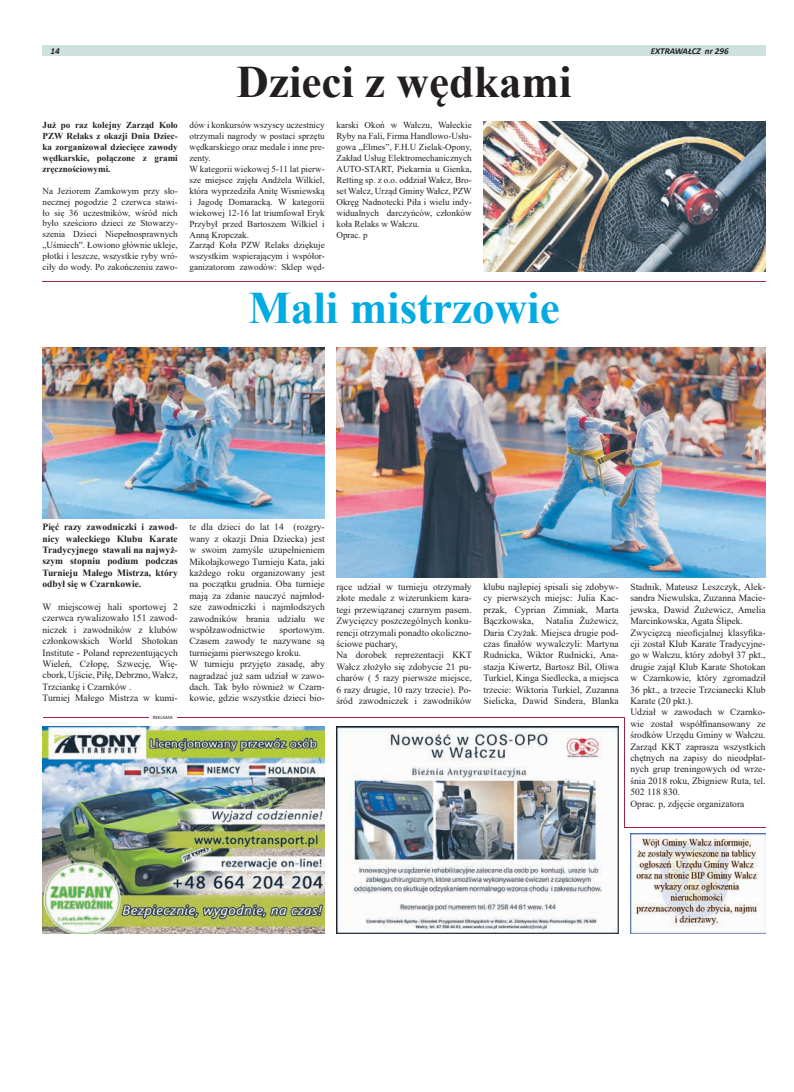
<style>
.page{position:relative;width:794px;height:1092px;background:#fff}
.page>*{position:absolute;margin:0;border:0;box-sizing:border-box;transform-origin:0 0}
.t1{font:700 45px "Times New Roman";color:#00aae3}
.t2{font:700 45px "Times New Roman";color:#231f20}
.t3{font:9.5px/11.4px "Times New Roman";color:#231f20}
.t4{font:700 9.5px/11.4px "Times New Roman";color:#231f20;text-align:justify}
.t5{font:9.1px/10.9px "Times New Roman";color:#231f20}
.t6{font:700 9.1px/10.9px "Times New Roman";color:#231f20;text-align:justify}
.t7{font:italic 700 9px "Calibri";color:#231f20}
.t8{font:5px "Calibri";color:#231f20}
</style>
<div class="page">
<div style="left:43px;top:45px;width:722px;height:11px;background:#cfe1df"></div>
<img style="left:43px;top:726px;width:282px;height:207px">
<img style="left:630px;top:833px;width:135px;height:100px">
<img style="left:336px;top:726px;width:282px;height:207px">
<hr style="left:43px;top:717px;width:581px;height:1px;background:#a02540">
<hr style="left:624px;top:717px;width:1px;height:110px;background:#a02540">
<hr style="left:624px;top:827px;width:141px;height:1px;background:#a02540">
<hr style="left:149px;top:715px;width:27px;height:4px;background:#fff">
<img style="left:43px;top:347px;width:282px;height:171px">
<img style="left:336px;top:347px;width:429px;height:230px">
<hr style="left:43px;top:281px;width:722px;height:1px;background:#a02540">
<img style="left:483px;top:122px;width:282px;height:149px">
<p class="t7" style="left:50px;top:44px;width:11px">14</p>
<p class="t7" style="left:651px;top:44px;width:79px">EXTRAWAŁCZ nr 296</p>
<p class="t6" style="left:43px;top:119px;width:137px">Już po raz kolejny Zarząd Koło PZW Relaks z okazji Dnia Dziec&shy;ka zorganizował dziecięce zawody wędkarskie, połączone z grami zręcznościowymi.</p>
<p class="t5" style="left:43px;top:185px;width:137px;text-align:justify">Na Jeziorem Zamkowym przy sło&shy;necznej pogodzie 2 czerwca stawi&shy;ło się 36 uczestników, wśród nich było sześcioro dzieci ze Stowarzy&shy;szenia Dzieci Niepełnosprawnych „Uśmiech”. Łowiono głównie ukleje, płotki i leszcze, wszystkie ryby wró&shy;ciły do wody. Po zakończeniu zawo-</p>
<h1 class="t2" style="left:236px;top:50px;width:336px">Dzieci z wędkami</h1>
<p class="t5" style="left:189px;top:119px;width:137px">dów i konkursów wszyscy uczestnicy otrzymali nagrody w postaci sprzętu wędkarskiego oraz medale i inne pre&shy;zenty.<br>W kategorii wiekowej 5-11 lat pierw&shy;sze miejsce zajęła Andżela Wilkiel, która wyprzedziła Anitę Wisniewską i Jagodę Domaracką. W kategorii wiekowej 12-16 lat triumfował Eryk<br>Przybył przed Bartoszem Wilkiel i<br>Anną Kropczak.<br>Zarząd Koła PZW Relaks dziękuje wszystkim wspierającym i współor&shy;ganizatorom zawodów: Sklep węd-</p>
<p class="t5" style="left:336px;top:119px;width:137px">karski Okoń w Wałczu, Wałeckie<br>Ryby na Fali, Firma Handlowo-Usłu&shy;gowa „Elmes”, F.H.U Zielak-Opony,<br>Zakład Usług Elektromechanicznych<br>AUTO-START, Piekarnia u Gienka,<br>Retting sp. z o.o. oddział Wałcz, Bro&shy;set Wałcz, Urząd Gminy Wałcz, PZW<br>Okręg Nadnotecki Piła i wielu indy&shy;widualnych darczyńców, członków koła Relaks w Wałczu.<br>Oprac. p</p>
<h1 class="t1" style="left:248px;top:275px;width:313px">Mali mistrzowie</h1>
<p class="t4" style="left:43px;top:521px;width:137px">Pięć razy zawodniczki i zawod&shy;nicy wałeckiego Klubu Karate Tradycyjnego stawali na najwyż&shy;szym stopniu podium podczas Turnieju Małego Mistrza, który odbył się w Czarnkowie.</p>
<p class="t3" style="left:43px;top:600px;width:137px">W miejscowej hali sportowej 2 czerwca rywalizowało 151 zawod&shy;niczek i zawodników z klubów członkowskich World Shotokan<br>Institute - Poland reprezentujących<br>Wieleń, Człopę, Szwecję, Wię&shy;cbork, Ujście, Piłę, Debrzno, Wałcz,<br>Trzciankę i Czarnków .<br>Turniej Małego Mistrza w kumi-</p>
<p class="t8" style="left:153px;top:713px;width:21px">REKLAMA</p>
<p class="t3" style="left:189px;top:521px;width:137px;text-align:justify">te dla dzieci do lat 14 (rozgry&shy;wany z okazji Dnia Dziecka) jest w swoim zamyśle uzupełnieniem Mikołajkowego Turnieju Kata, jaki każdego roku organizowany jest na początku grudnia. Oba turnieje mają za zdanie nauczyć najmłod&shy;sze zawodniczki i najmłodszych zawodników brania udziału we współzawodnictwie</p>
<p class="t3" style="left:189px;top:623px;width:137px;text-indent:90px">sportowym.<br>Czasem zawody te nazywane są turniejami pierwszego kroku.<br>W turnieju przyjęto zasadę, aby nagradzać już sam udział w zawo&shy;dach. Tak było również w Czarn&shy;kowie, gdzie wszystkie dzieci bio-</p>
<p class="t3" style="left:336px;top:580px;width:137px">rące udział w turnieju otrzymały złote medale z wizerunkiem kara&shy;tegi przewiązanej czarnym pasem.<br>Zwycięzcy poszczególnych konku&shy;rencji otrzymali ponadto okoliczno&shy;ściowe puchary,<br>Na dorobek reprezentacji KKT<br>Wałcz złożyło się zdobycie 21 pu&shy;charów ( 5 razy pierwsze miejsce,<br>6 razy drugie, 10 razy trzecie). Po&shy;śród zawodniczek i zawodników</p>
<p class="t3" style="left:483px;top:580px;width:137px;text-align:justify">klubu najlepiej spisali się zdobyw&shy;cy pierwszych miejsc: Julia Kac&shy;przak, Cyprian Zimniak, Marta Bączkowska,</p>
<p class="t3" style="left:483px;top:615px;width:137px;text-align:justify;text-indent:62px">Natalia Żużewicz, Daria Czyżak. Miejsca drugie pod&shy;czas finałów wywalczyli: Martyna Rudnicka, Wiktor Rudnicki, Ana&shy;stazja Kiwertz, Bartosz Bil, Oliwa Turkiel, Kinga Siedlecka, a miejsca trzecie: Wiktoria Turkiel, Zuzanna Sielicka, Dawid Sindera, Blanka</p>
<p class="t3" style="left:630px;top:580px;width:137px">Stadnik, Mateusz Leszczyk, Alek&shy;sandra Niewulska, Zuzanna Macie&shy;jewska, Dawid Żużewicz, Amelia<br>Marcinkowska, Agata Ślipek.<br>Zwycięzcą nieoficjalnej klasyfika&shy;cji został Klub Karate Tradycyjne&shy;go w Wałczu, który zdobył 37 pkt., drugie zajął Klub Karate Shotokan w Czarnkowie, który zgromadził<br>36 pkt., a trzecie Trzcianecki Klub<br>Karate (20 pkt.).<br>Udział w zawodach w Czarnko&shy;wie został współfinansowany ze środków Urzędu Gminy w Wałczu.<br>Zarząd KKT zaprasza wszystkich chętnych na zapisy do nieodpłat&shy;nych grup treningowych od wrze&shy;śnia 2018 roku, Zbigniew Ruta, tel.<br>502 118 830.<br>Oprac. p, zdjęcie organizatora</p>
</div>
